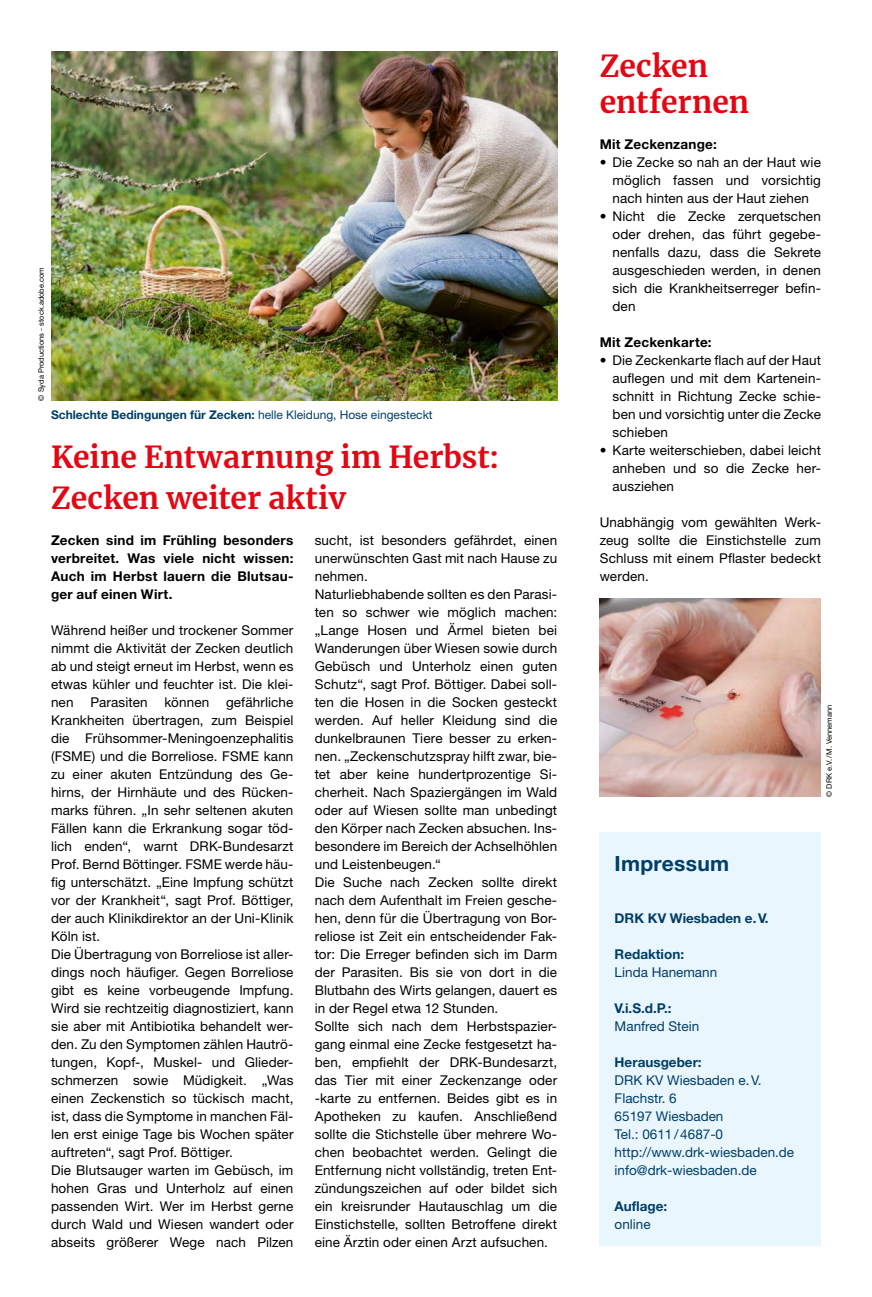
<style>
.page{position:relative;width:872px;height:1297px;background:#fff}
.page>*{position:absolute;margin:0;border:0;box-sizing:border-box;transform-origin:0 0}
.MGB_Headline{font:700 30px/40.5px "Merriweather";color:#e30613}
.t1{font:700 21px "Helvetica Neue LT Pro";letter-spacing:.015em;color:#003e66}
.MGB_Copy{font:13.5px/18px "Helvetica Neue LT Pro";letter-spacing:.01em;color:#000;text-align:justify}
.MGB_Copy-2{font:700 13.5px/18px "Helvetica Neue LT Pro";letter-spacing:.02em;color:#000;text-align:justify}
.MGB_Impressum{font:13.5px "Helvetica Neue LT Pro";color:#003e66}
.MGB_Impressum-2{font:700 13.5px/18px "Helvetica Neue LT Pro";color:#003e66}
.MGB_BU{font:700 12px "Helvetica Neue LT Pro";color:#003e66}
.MGB_Fotocredits{font:7.5px "Helvetica Neue LT Pro";color:#000}
.s1{font-weight:400}
</style>
<div class="page">
<div style="left:600px;top:833px;width:221px;height:413px;background:#eaf6fe"></div>
<img style="left:51px;top:51px;width:506px;height:350px">
<img style="left:600px;top:599px;width:221px;height:198px">
<p class="MGB_Fotocredits" style="left:37px;top:401px;width:135px;rotate:-90deg">© Syda Productions - stock.adobe.com</p>
<p class="MGB_BU" style="left:51px;top:407px;width:383px">Schlechte Bedingungen für Zecken: <span class="s1">helle Kleidung, Hose eingesteckt</span></p>
<p class="MGB_Headline" style="left:51px;top:436px;width:450px">Keine Entwarnung im Herbst:<br>Zecken weiter aktiv</p>
<p class="MGB_Copy-2" style="left:51px;top:530px;width:244px">Zecken sind im Frühling besonders verbreitet. Was viele nicht wissen:<br>Auch im Herbst lauern die Blutsau&shy;ger auf einen Wirt.</p>
<p class="MGB_Copy" style="left:51px;top:620px;width:244px">Während heißer und trockener Sommer nimmt die Aktivität der Zecken deutlich ab und steigt erneut im Herbst, wenn es etwas kühler und feuchter ist. Die klei&shy;nen Parasiten können gefährliche Krankheiten übertragen, zum Beispiel die Frühsommer-Meningoenzephalitis (FSME) und die Borreliose. FSME kann zu einer akuten Entzündung des Ge&shy;hirns, der Hirnhäute und des Rücken&shy;marks führen. „In sehr seltenen akuten Fällen kann die Erkrankung sogar töd&shy;lich enden“, warnt DRK-Bundesarzt Prof. Bernd Böttinger. FSME werde häu&shy;fig unterschätzt. „Eine Impfung schützt vor der Krankheit“, sagt Prof. Böttiger, der auch Klinikdirektor an der Uni-Klinik Köln ist.</p>
<p class="MGB_Copy" style="left:51px;top:944px;width:244px">Die Übertragung von Borreliose ist aller&shy;dings noch häufiger. Gegen Borreliose gibt es keine vorbeugende Impfung.<br>Wird sie rechtzeitig diagnostiziert, kann sie aber mit Antibiotika behandelt wer&shy;den. Zu den Symptomen zählen Hautrö&shy;tungen, Kopf-, Muskel- und Glieder&shy;schmerzen sowie Müdigkeit. „Was einen Zeckenstich so tückisch macht, ist, dass die Symptome in manchen Fäl&shy;len erst einige Tage bis Wochen später auftreten“, sagt Prof. Böttiger.</p>
<p class="MGB_Copy" style="left:51px;top:1160px;width:244px">Die Blutsauger warten im Gebüsch, im hohen Gras und Unterholz auf einen passenden Wirt. Wer im Herbst gerne durch Wald und Wiesen wandert oder abseits größerer Wege nach Pilzen</p>
<p class="MGB_Copy" style="left:315px;top:530px;width:244px">sucht, ist besonders gefährdet, einen unerwünschten Gast mit nach Hause zu nehmen.</p>
<p class="MGB_Copy" style="left:315px;top:584px;width:244px">Naturliebhabende sollten es den Parasi&shy;ten so schwer wie möglich machen: „Lange Hosen und Ärmel bieten bei Wanderungen über Wiesen sowie durch Gebüsch und Unterholz einen guten Schutz“, sagt Prof. Böttiger. Dabei soll&shy;ten die Hosen in die Socken gesteckt werden. Auf heller Kleidung sind die dunkelbraunen Tiere besser zu erken&shy;nen. „Zeckenschutzspray hilft zwar, bie&shy;tet aber keine hundertprozentige Si&shy;cherheit. Nach Spaziergängen im Wald oder auf Wiesen sollte man unbedingt den Körper nach Zecken absuchen. Ins&shy;besondere im Bereich der Achselhöhlen und Leistenbeugen.“</p>
<p class="MGB_Copy" style="left:315px;top:872px;width:244px">Die Suche nach Zecken sollte direkt nach dem Aufenthalt im Freien gesche&shy;hen, denn für die Übertragung von Bor&shy;reliose ist Zeit ein entscheidender Fak&shy;tor: Die Erreger befinden sich im Darm der Parasiten. Bis sie von dort in die Blutbahn des Wirts gelangen, dauert es in der Regel etwa 12 Stunden.</p>
<p class="MGB_Copy" style="left:315px;top:1016px;width:244px">Sollte sich nach dem Herbstspazier&shy;gang einmal eine Zecke festgesetzt ha&shy;ben, empfiehlt der DRK-Bundesarzt, das Tier mit einer Zeckenzange oder -karte zu entfernen. Beides gibt es in Apotheken zu kaufen. Anschließend sollte die Stichstelle über mehrere Wo&shy;chen beobachtet werden. Gelingt die Entfernung nicht vollständig, treten Ent&shy;zündungszeichen auf oder bildet sich ein kreisrunder Hautauschlag um die Einstichstelle, sollten Betroffene direkt eine Ärztin oder einen Arzt aufsuchen.</p>
<p class="MGB_Headline" style="left:600px;top:47px;width:151px;line-height:36px">Zecken entfernen</p>
<p class="MGB_Copy-2" style="left:600px;top:134px;width:119px">Mit Zeckenzange:</p>
<p class="MGB_Copy" style="left:612px;top:152px;width:210px;text-indent:-13px">• Die Zecke so nah an der Haut wie möglich fassen und vorsichtig nach hinten aus der Haut ziehen</p>
<p class="MGB_Copy" style="left:612px;top:206px;width:210px;text-indent:-13px">• Nicht die Zecke zerquetschen oder drehen, das führt gegebe&shy;nenfalls dazu, dass die Sekrete ausgeschieden werden, in denen sich die Krankheitserreger befin&shy;den</p>
<p class="MGB_Copy-2" style="left:600px;top:332px;width:113px">Mit Zeckenkarte:</p>
<p class="MGB_Copy" style="left:612px;top:350px;width:210px;text-indent:-13px">• Die Zeckenkarte flach auf der Haut auflegen und mit dem Kartenein&shy;schnitt in Richtung Zecke schie&shy;ben und vorsichtig unter die Zecke schieben</p>
<p class="MGB_Copy" style="left:612px;top:440px;width:210px;text-indent:-13px">• Karte weiterschieben, dabei leicht anheben und so die Zecke her&shy;ausziehen</p>
<p class="MGB_Copy" style="left:600px;top:512px;width:223px">Unabhängig vom gewählten Werk&shy;zeug sollte die Einstichstelle zum Schluss mit einem Pflaster bedeckt werden.</p>
<p class="t1" style="left:614px;top:851px;width:116px">Impressum</p>
<p class="MGB_Impressum-2" style="left:614px;top:908px;width:155px">DRK KV Wiesbaden e.V.</p>
<p class="MGB_Impressum-2" style="left:614px;top:944px;width:71px">Redaktion:</p>
<p class="MGB_Impressum" style="left:614px;top:963px;width:104px">Linda Hanemann</p>
<p class="MGB_Impressum-2" style="left:614px;top:998px;width:59px">V.i.S.d.P.:</p>
<p class="MGB_Impressum" style="left:614px;top:1017px;width:86px">Manfred Stein</p>
<p class="MGB_Impressum-2" style="left:614px;top:1052px;width:89px">Herausgeber:</p>
<p class="MGB_Impressum" style="left:614px;top:1071px;width:148px">DRK KV Wiesbaden e.V.</p>
<p class="MGB_Impressum" style="left:614px;top:1089px;width:64px">Flachstr. 6</p>
<p class="MGB_Impressum" style="left:614px;top:1107px;width:110px">65197 Wiesbaden</p>
<p class="MGB_Impressum" style="left:614px;top:1125px;width:110px">Tel.: 0611/4687-0</p>
<p class="MGB_Impressum" style="left:614px;top:1143px;width:181px">http://www.drk-wiesbaden.de</p>
<p class="MGB_Impressum" style="left:614px;top:1161px;width:144px">info@drk-wiesbaden.de</p>
<p class="MGB_Impressum-2" style="left:614px;top:1196px;width:54px">Auflage: <span class="s1">online</span></p>
<p class="MGB_Fotocredits" style="left:824px;top:797px;width:93px;rotate:-90deg">© DRK e.V./M. Vennemann</p>
</div>
